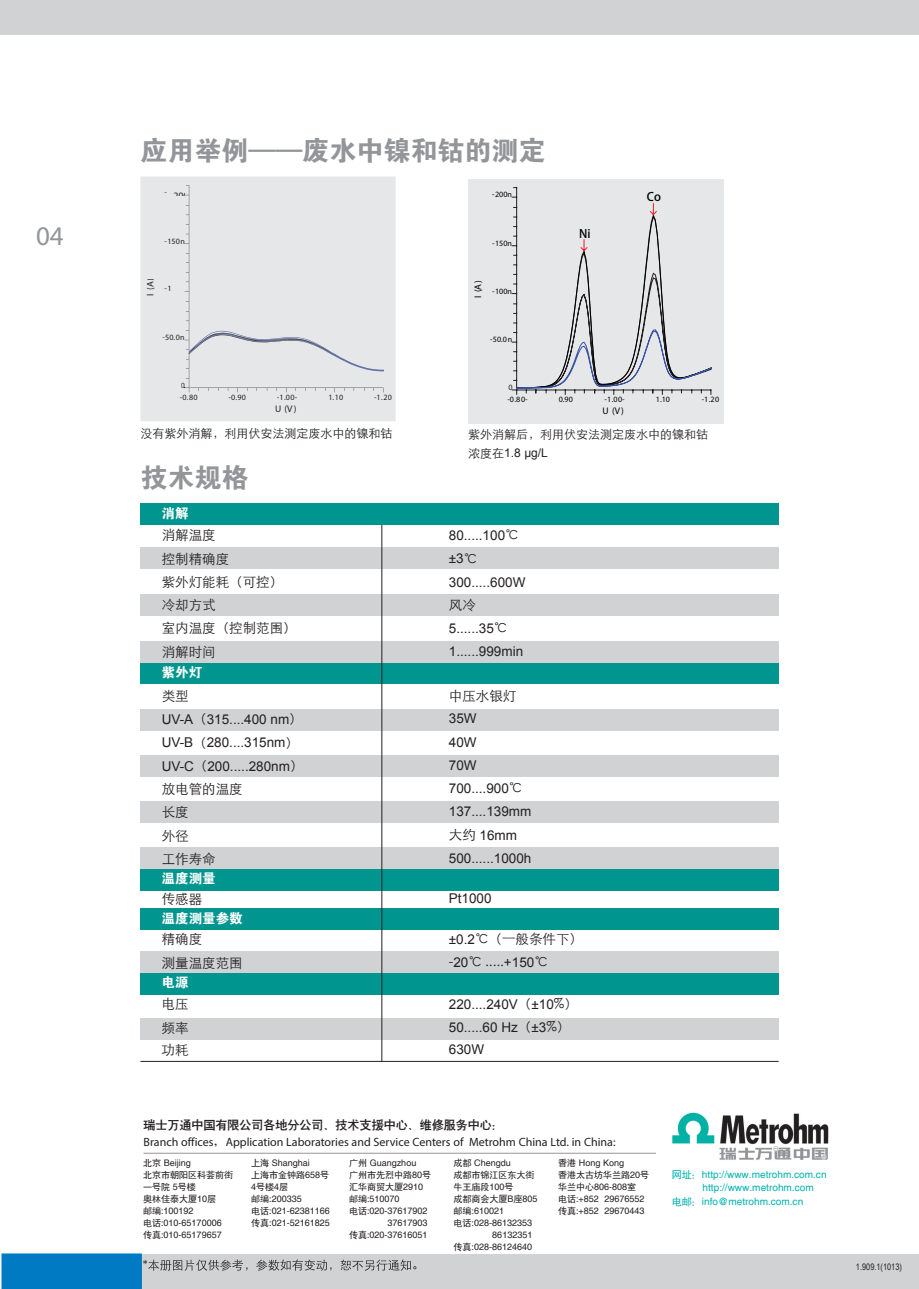
<style>
.page{position:relative;width:919px;height:1289px;background:#fff}
.page>*{position:absolute;margin:0;border:0;box-sizing:border-box;transform-origin:0 0}
.t1{font:27px "FZDHTJW GB1 0";color:#939598}
.t2{font:27px "Myriad Pro";color:#939598}
.t3{font:13.5px/23.2px "Arial";color:#231f20}
.t4{font:13.5px/23.2px "ST Xihei";color:#231f20}
.t5{font:13.5px "FZDHTJW GB1 0";color:#fff}
.t6{font:12px "Myriad Pro";color:#231f20}
.t7{font:12px "ST Xihei";color:#231f20}
.t8{font:12px "CT Cu Hei SJ";color:#231f20}
.t9{font:12px "Arial";color:#231f20}
.t10{font:11.7px "Adobe Heiti Std";color:#000}
.t11{font:10.05px "CT Hei Ti SJ";color:#00b2ad}
.t12{font:9.9px "Myriad Pro";color:#231f20}
.t13{font:9.6px "Myriad Pro";color:#231f20}
.t14{font:9.6px "Myriad Pro";color:#000}
.t15{font:9px/12px "CT Hei Ti SJ";color:#231f20}
.t16{font:9px "Arial Narrow";color:#231f20}
.t17{font:8.1px "Myriad Pro";color:#000}
.t18{font:8.1px "Myriad Pro";letter-spacing:.02em;color:#231f20}
.s1{font-family:"ST Xihei"}
.s2{font-family:"Arial"}
.s3{font-family:"CT Hei Ti SJ"}
</style>
<div class="page">
<div style="left:140px;top:1254px;width:778px;height:34px;background:#d1d2d4"></div>
<svg style="left:143px;top:1259px;width:273px;height:11px"></svg>
<div style="left:2px;top:1253px;width:140px;height:35px;background:#007ac2;border:2px solid #007ac2"></div>
<img style="left:672px;top:1112px;width:157px;height:48px">
<hr style="left:143px;top:1152px;width:513px;height:1px;background:#939598">
<div style="left:140px;top:176px;width:255px;height:245px;background:#e6e7e9"></div>
<div style="left:180px;top:394px;width:7px;height:6px;background:#e6e7e9"></div>
<div style="left:166px;top:334px;width:18px;height:6px;background:#e6e7e9"></div>
<div style="left:168px;top:286px;width:16px;height:5px;background:#e6e7e9"></div>
<div style="left:168px;top:238px;width:16px;height:6px;background:#e6e7e9"></div>
<div style="left:168px;top:189px;width:16px;height:6px;background:#e6e7e9"></div>
<svg style="left:147px;top:293px;width:7px;height:2px"></svg>
<div style="left:147px;top:281px;width:8px;height:9px;background:#e6e7e9"></div>
<svg style="left:147px;top:279px;width:8px;height:2px"></svg>
<div style="left:181px;top:185px;width:211px;height:228px;background:#e6e7e9"></div>
<div style="left:0;top:0;width:906px;height:34px;background:#d1d2d4"></div>
<div style="left:468px;top:179px;width:255px;height:244px;background:#e6e7e9"></div>
<hr style="left:516px;top:187px;width:1px;height:203px;background:#231f20">
<svg style="left:512px;top:197px;width:200px;height:197px"></svg>
<div style="left:140px;top:504px;width:638px;height:21px;background:#00968f"></div>
<div style="left:140px;top:662px;width:638px;height:21px;background:#00968f"></div>
<div style="left:140px;top:868px;width:638px;height:22px;background:#00968f"></div>
<div style="left:140px;top:908px;width:638px;height:21px;background:#00968f"></div>
<div style="left:140px;top:973px;width:638px;height:21px;background:#00968f"></div>
<div style="left:140px;top:547px;width:638px;height:21px;background:#d1d2d4"></div>
<div style="left:140px;top:594px;width:638px;height:21px;background:#d1d2d4"></div>
<div style="left:140px;top:641px;width:638px;height:21px;background:#d1d2d4"></div>
<div style="left:140px;top:847px;width:638px;height:21px;background:#d1d2d4"></div>
<div style="left:140px;top:951px;width:638px;height:22px;background:#d1d2d4"></div>
<div style="left:140px;top:1018px;width:638px;height:22px;background:#d1d2d4"></div>
<div style="left:140px;top:709px;width:638px;height:21px;background:#d1d2d4"></div>
<div style="left:140px;top:755px;width:638px;height:21px;background:#d1d2d4"></div>
<div style="left:140px;top:801px;width:638px;height:21px;background:#d1d2d4"></div>
<hr style="left:381px;top:525px;width:1px;height:536px;background:#231f20">
<hr style="left:140px;top:1061px;width:638px;height:1px;background:#231f20">
<h1 class="t2" style="left:36px;top:219px;width:29px">04</h1>
<h1 class="t1" style="left:140px;top:136px;width:406px">应用举例——废水中镍和钴的测定</h1>
<p class="t12" style="left:165px;top:190px;width:31px"><sup>-</sup> 200n</p>
<p class="t17" style="left:492px;top:189px;width:21px">-200n</p>
<p class="t18" style="left:165px;top:236px;width:22px">-150n</p>
<p class="t17" style="left:492px;top:238px;width:21px">-150n</p>
<p class="t13" style="left:144px;top:296px;width:19px;rotate:-90deg">I (A)</p>
<p class="t18" style="left:165px;top:284px;width:8px">-1</p>
<p class="t14" style="left:472px;top:298px;width:19px;rotate:-90deg">I (A)</p>
<p class="t17" style="left:492px;top:286px;width:21px">-100n</p>
<p class="t18" style="left:162px;top:332px;width:24px">-50.0n</p>
<p class="t17" style="left:490px;top:334px;width:24px">-50.0n</p>
<p class="t18" style="left:181px;top:380px;width:6px">0</p>
<p class="t18" style="left:508px;top:382px;width:6px">0</p>
<p class="t10" style="left:579px;top:226px;width:13px">Ni</p>
<p class="t10" style="left:647px;top:189px;width:16px">Co</p>
<p class="t18" style="left:180px;top:392px;width:19px">-0.80</p>
<p class="t18" style="left:228px;top:392px;width:19px">-0.90</p>
<p class="t18" style="left:277px;top:392px;width:22px">-1.00-</p>
<p class="t18" style="left:328px;top:392px;width:16px">1.10</p>
<p class="t18" style="left:374px;top:392px;width:19px">-1.20</p>
<p class="t13" style="left:275px;top:402px;width:23px">U (V)</p>
<p class="t17" style="left:507px;top:394px;width:22px">-0.80-</p>
<p class="t17" style="left:558px;top:394px;width:16px">0.90</p>
<p class="t17" style="left:604px;top:394px;width:22px">-1.00-</p>
<p class="t17" style="left:656px;top:394px;width:16px">1.10</p>
<p class="t17" style="left:701px;top:394px;width:19px">-1.20</p>
<p class="t14" style="left:602px;top:404px;width:23px">U (V)</p>
<h3 class="t7" style="left:140px;top:424px;width:254px">没有紫外消解，利用伏安法测定废水中的镍和钴</h3>
<h3 class="t7" style="left:468px;top:425px;width:241px">紫外消解后，利用伏安法测定废水中的镍和钴</h3>
<h3 class="t9" style="left:468px;top:445px;width:81px"><span class="s1">浓度在</span>1.8 μg/L</h3>
<h1 class="t1" style="left:140px;top:463px;width:109px">技术规格</h1>
<h2 class="t5" style="left:162px;top:506px;width:28px">消解</h2>
<h2 class="t4" style="left:162px;top:522px;width:136px">消解温度<br>控制精确度<br>紫外灯能耗（可控）冷却方式<br>室内温度（控制范围）消解时间</h2>
<h2 class="t3" style="left:449px;top:524px;width:78px">80.....100<span class="s1">℃ </span>±3<span class="s1">℃<br></span>300.....600W</h2>
<h2 class="t4" style="left:449px;top:592px;width:28px">风冷</h2>
<h2 class="t3" style="left:449px;top:617px;width:76px">5......35<span class="s1">℃<br></span>1......999min</h2>
<h2 class="t5" style="left:162px;top:665px;width:42px">紫外灯</h2>
<h2 class="t4" style="left:162px;top:683px;width:28px">类型</h2>
<h2 class="t3" style="left:162px;top:708px;width:143px">UV-A<span class="s1">（</span>315....400 nm<span class="s1">）<br></span>UV-B<span class="s1">（</span>280....315nm<span class="s1">）<br></span>UV-C<span class="s1">（</span>200.....280nm<span class="s1">）</span></h2>
<h2 class="t4" style="left:162px;top:776px;width:83px">放电管的温度长度<br>外径<br>工作寿命</h2>
<h2 class="t4" style="left:449px;top:683px;width:69px">中压水银灯</h2>
<h2 class="t3" style="left:449px;top:707px;width:84px">35W<br>40W<br>70W<br>700....900<span class="s1">℃<br></span>137....139mm<span class="s1">大约</span> 16mm<br>500......1000h</h2>
<h2 class="t5" style="left:162px;top:871px;width:55px">温度测量</h2>
<h2 class="t5" style="left:162px;top:910px;width:82px">温度测量参数</h2>
<h2 class="t4" style="left:162px;top:886px;width:42px">传感器</h2>
<h2 class="t3" style="left:449px;top:886px;width:44px">Pt1000</h2>
<h2 class="t4" style="left:162px;top:926px;width:83px">精确度<br>测量温度范围</h2>
<h2 class="t4" style="left:449px;top:927px;width:136px;line-height:22.5px"><span class="s2">±0.2</span>℃（一般条件下）-<span class="s2">20</span>℃ .....<span class="s2">+150</span>℃</h2>
<h2 class="t4" style="left:162px;top:991px;width:28px;text-align:justify">电压频率功耗</h2>
<h2 class="t3" style="left:449px;top:993px;width:130px;line-height:22.5px">220....240V<span class="s1">（</span>±10<span class="s1">%）<br></span>50.....60 Hz<span class="s1">（</span>±3<span class="s1">%）<br></span>630W</h2>
<h2 class="t5" style="left:162px;top:975px;width:28px">电源</h2>
<h3 class="t8" style="left:143px;top:1118px;width:361px">瑞士万通中国有限公司各地分公司、技术支援中心、维修服务中心：</h3>
<h3 class="t6" style="left:143px;top:1134px;width:473px">Branch offices<span class="s3">，</span>Application Laboratories and Service Centers of Metrohm China Ltd. in China:</h3>
<p class="t15" style="left:143px;top:1156px;width:92px">北京 Beijing<br>北京市朝阳区科荟前街一号院 5号楼<br>奥林佳泰大厦10层<br>邮编:100192<br>电话:010-65170006<br>传真:010-65179657</p>
<p class="t15" style="left:251px;top:1156px;width:80px">上海 Shanghai<br>上海市金钟路658号<br>4号楼4层<br>邮编:200335<br>电话:021-62381166传真:021-52161825</p>
<p class="t15" style="left:349px;top:1156px;width:69px">广州 Guangzhou</p>
<p class="t15" style="left:453px;top:1156px;width:86px">成都 Chengdu<br>成都市锦江区东大街牛王庙段100号<br>成都商会大厦B座805邮编:610021<br>电话:028-86132353　　　　 86132351传真:028-86124640</p>
<p class="t15" style="left:558px;top:1156px;width:93px">香港 Hong Kong<br>香港太古坊华兰路20号华兰中心806-808室<br>电话:+852 29676552传真:+852 29670443</p>
<p class="t11" style="left:671px;top:1169px;width:156px">网址：http://www.metrohm.com.cn</p>
<p class="t15" style="left:349px;top:1168px;width:84px">广州市先烈中路80号</p>
<p class="t15" style="left:349px;top:1180px;width:76px">汇华商贸大厦2910</p>
<p class="t15" style="left:349px;top:1192px;width:52px">邮编:510070</p>
<p class="t15" style="left:349px;top:1204px;width:80px">电话:020-37617902</p>
<p class="t15" style="left:387px;top:1216px;width:42px">37617903</p>
<p class="t15" style="left:349px;top:1228px;width:80px">传真:020-37616051</p>
<p class="t11" style="left:702px;top:1182px;width:113px">http://www.metrohm.com</p>
<p class="t11" style="left:671px;top:1196px;width:133px">电邮：info@metrohm.com.cn</p>
<p class="t16" style="left:855px;top:1260px;width:47px">1.909.1(1013)</p>
</div>
